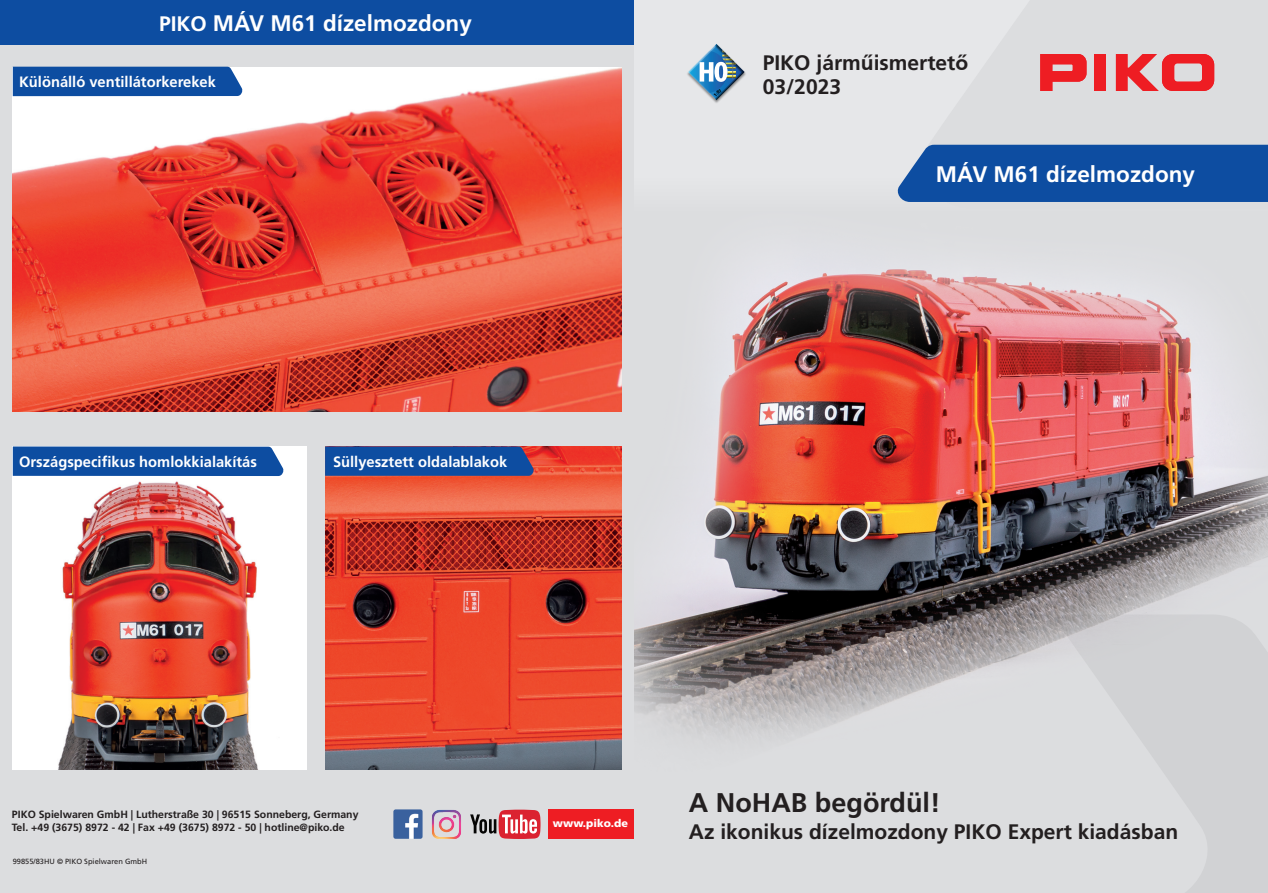
<style>
.page{position:relative;width:1268px;height:893px;background:#fff}
.page>*{position:absolute;margin:0;border:0;box-sizing:border-box;transform-origin:0 0}
.t1{font:700 27px "Frutiger LT Std";color:#231f20}
.t2{font:700 22.5px "Frutiger LT Std";color:#fff}
.t3{font:700 21px/24px "Frutiger LT Std";color:#231f20}
.t4{font:700 15px "Frutiger LT Std";color:#fff}
.t5{font:900 10.8px "Frutiger LT Std";color:#fff}
.t6{font:700 10.5px/12.6px "Frutiger LT Std";color:#231f20}
.t7{font:7.5px "Frutiger LT Std";color:#231f20}
.t8{font:900 condensed 4.8px "Frutiger";color:#000}
.s1{font-size:21px}
.s2{font-family:"Frutiger CE"}
</style>
<div class="page">
<div style="left:0;top:0;width:634px;height:893px;background:#dcdddf"></div>
<div style="left:549px;top:809px;width:85px;height:30px;background:#ee1d23"></div>
<img style="left:432px;top:810px;width:29px;height:29px">
<img style="left:393px;top:809px;width:29px;height:30px">
<svg style="left:470px;top:810px;width:70px;height:29px"></svg>
<div style="left:1221px;top:772px;width:46px;height:121px;background:#d1d2d4"></div>
<div style="left:634px;top:772px;width:587px;height:121px;background:#dcdddf"></div>
<div style="left:634px;top:0;width:633px;height:214px;background:#e6e7e9"></div>
<svg style="left:1040px;top:54px;width:46px;height:37px"></svg>
<div style="left:1094px;top:54px;width:12px;height:37px;background:#ee1d23"></div>
<svg style="left:1115px;top:54px;width:98px;height:37px"></svg>
<svg style="left:687px;top:44px;width:59px;height:59px"></svg>
<img style="left:325px;top:446px;width:296px;height:324px">
<img style="left:13px;top:446px;width:293px;height:324px">
<img style="left:634px;top:144px;width:633px;height:628px">
<img style="left:13px;top:67px;width:608px;height:345px">
<div style="left:0;top:0;width:634px;height:45px;background:#0d4da1"></div>
<div style="left:894px;top:145px;width:373px;height:57px;background:#0d4da1"></div>
<svg style="left:325px;top:446px;width:209px;height:30px;background:#174c9b"></svg>
<div style="left:13px;top:67px;width:230px;height:29px;background:#0d4da1"></div>
<svg style="left:13px;top:446px;width:271px;height:30px;background:#1754a4"></svg>
<h2 class="t2" style="left:159px;top:10px;width:314px"><span class="s1">PIKO</span> MÁV M61 dízelmozdony</h2>
<h3 class="t4" style="left:19px;top:73px;width:198px">Különálló ventillátorkerekek</h3>
<h3 class="t4" style="left:19px;top:453px;width:239px">Országspecifikus homlokkialakítás</h3>
<h3 class="t4" style="left:333px;top:453px;width:176px">Süllyesztett oldalablakok</h3>
<p class="t8" style="left:712px;top:94px;width:10px;rotate:-45deg">1:87</p>
<h3 class="t3" style="left:762px;top:51px;width:207px">PIKO járm<span class="s2">ű</span>ismertet<span class="s2">ő<br></span>03/2023</h3>
<h2 class="t2" style="left:935px;top:161px;width:260px">MÁV M61 dízelmozdony</h2>
<p class="t6" style="left:12px;top:809px;width:348px">PIKO Spielwaren GmbH | Lutherstraße 30 | 96515 Sonneberg, Germany<br>Tel. +49 (3675) 8972 - 42 | Fax +49 (3675) 8972 - 50 | hotline@piko.de</p>
<p class="t7" style="left:13px;top:856px;width:136px">99855/83HU © PIKO Spielwaren GmbH</p>
<p class="t5" style="left:553px;top:817px;width:77px">www.piko.de</p>
<h1 class="t1" style="left:688px;top:787px;width:253px">A NoHAB begördül!</h1>
<h3 class="t3" style="left:688px;top:820px;width:490px">Az ikonikus dízelmozdony PIKO Expert kiadásban</h3>
</div>
